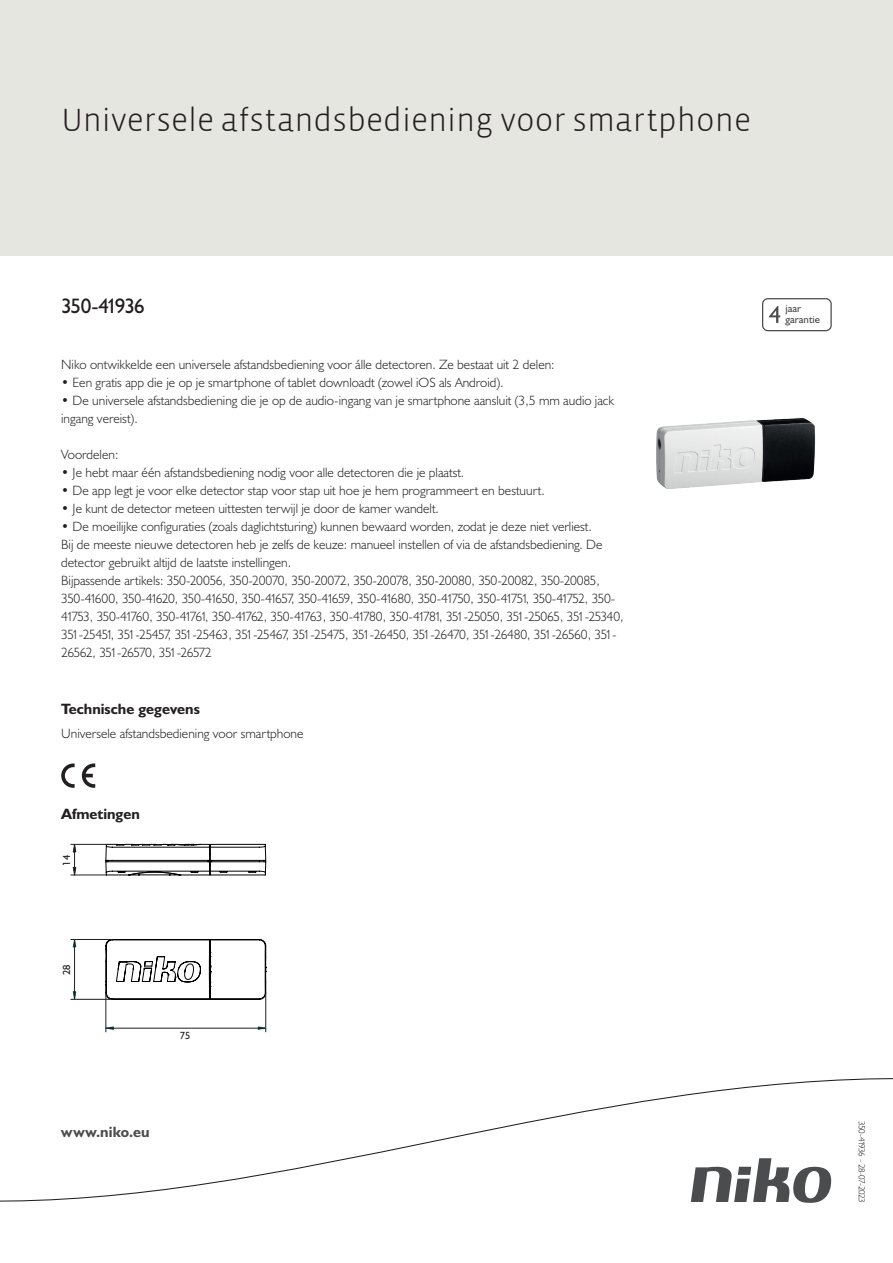
<style>
.page{position:relative;width:893px;height:1263px;background:#fff}
.page>*{position:absolute;margin:0;border:0;box-sizing:border-box;transform-origin:0 0}
.Title_datasheets{font:300 33px "Vista Sans";color:#231f20}
.Article_number{font:21px "Humanist 521 BT";letter-spacing:-.055em;color:#231f20}
.Titles_parts{font:700 15px "Humanist 521 BT";color:#231f20}
.titel_afbeelding{font:700 15px "Humanist 521 BT";letter-spacing:.005em;color:#4b4c4d}
.Platte_tekst_CAB{font:300 13.5px/18px "Humanist 521 BT";letter-spacing:-.02em;color:#231f20}
.Platte_tekst_CAB-2{font:300 13.5px/18px "Humanist 521 BT";color:#231f20}
.t1{font:10.8px/10.8px "Humanist 521 BT";color:#4b4c4d}
.t2{font:10.5px "Humanist 521 BT";color:#231f20}
.Revision{font:300 9px "Humanist 521 BT";letter-spacing:-.06em;color:#231f20}
</style>
<div class="page">
<div style="left:0;top:0;width:893px;height:255px;background:#e6e6e0"></div>
<svg style="left:82px;top:763px;width:13px;height:25px"></svg>
<svg style="left:61px;top:763px;width:14px;height:25px"></svg>
<svg style="left:105px;top:844px;width:161px;height:156px"></svg>
<hr style="left:71px;top:939px;width:41px;height:1px;background:#231f20">
<hr style="left:71px;top:999px;width:41px;height:1px;background:#231f20">
<svg style="left:73px;top:940px;width:3px;height:7px"></svg>
<svg style="left:73px;top:991px;width:3px;height:9px"></svg>
<hr style="left:74px;top:939px;width:1px;height:60px;background:#231f20">
<hr style="left:71px;top:875px;width:35px;height:1px;background:#231f20">
<hr style="left:71px;top:844px;width:35px;height:1px;background:#231f20">
<svg style="left:73px;top:867px;width:3px;height:9px"></svg>
<svg style="left:73px;top:843px;width:3px;height:9px"></svg>
<hr style="left:74px;top:844px;width:1px;height:31px;background:#231f20">
<hr style="left:106px;top:993px;width:1px;height:39px;background:#231f20">
<hr style="left:265px;top:993px;width:1px;height:39px;background:#231f20">
<svg style="left:105px;top:1026px;width:9px;height:4px"></svg>
<svg style="left:258px;top:1026px;width:9px;height:4px"></svg>
<hr style="left:106px;top:1028px;width:160px;height:1px;background:#231f20">
<svg style="left:762px;top:298px;width:70px;height:33px"></svg>
<svg style="left:0;top:1078px;width:893px;height:125px"></svg>
<img style="left:656px;top:418px;width:159px;height:71px">
<p class="Title_datasheets" style="left:61px;top:100px;width:691px">Universele afstandsbediening voor smartphone</p>
<p class="Article_number" style="left:61px;top:293px;width:85px">350-41936</p>
<p class="t1" style="left:785px;top:303px;width:36px">jaar garantie</p>
<p class="Platte_tekst_CAB-2" style="left:61px;top:355px;width:495px">Niko ontwikkelde een universele afstandsbediening voor álle detectoren. Ze bestaat uit 2 delen:</p>
<p class="Platte_tekst_CAB-2" style="left:61px;top:373px;width:444px">• Een gratis app die je op je smartphone of tablet downloadt (zowel iOS als Android).</p>
<p class="Platte_tekst_CAB-2" style="left:61px;top:391px;width:554px">• De universele afstandsbediening die je op de audio-ingang van je smartphone aansluit (3,5 mm audio jack ingang vereist).</p>
<p class="Platte_tekst_CAB-2" style="left:61px;top:445px;width:59px">Voordelen:</p>
<p class="Platte_tekst_CAB-2" style="left:61px;top:463px;width:405px">• Je hebt maar één afstandsbediening nodig voor alle detectoren die je plaatst.</p>
<p class="Platte_tekst_CAB-2" style="left:61px;top:481px;width:485px">• De app legt je voor elke detector stap voor stap uit hoe je hem programmeert en bestuurt.</p>
<p class="Platte_tekst_CAB-2" style="left:61px;top:499px;width:379px">• Je kunt de detector meteen uittesten terwijl je door de kamer wandelt.</p>
<p class="Platte_tekst_CAB" style="left:61px;top:517px;width:564px">• De moeilijke configuraties (zoals daglichtsturing) kunnen bewaard worden, zodat je deze niet verliest.<br>Bij de meeste nieuwe detectoren heb je zelfs de keuze: manueel instellen of via de afstandsbediening. De detector gebruikt altijd de laatste instellingen.<br>Bijpassende artikels: 350-20056, 350-20070, 350-20072, 350-20078, 350-20080, 350-20082, 350-20085, 350-41600, 350-41620, 350-41650, 350-41657, 350-41659, 350-41680, 350-41750, 350-41751, 350-41752, 350- 41753, 350-41760, 350-41761, 350-41762, 350-41763, 350-41780, 350-41781, 351-25050, 351-25065, 351-25340, 351-25451, 351-25457, 351-25463, 351-25467, 351-25475, 351-26450, 351-26470, 351-26480, 351-26560, 351- 26562, 351-26570, 351-26572</p>
<p class="Titles_parts" style="left:61px;top:699px;width:140px">Technische gegevens</p>
<p class="Platte_tekst_CAB-2" style="left:61px;top:724px;width:244px">Universele afstandsbediening voor smartphone</p>
<p class="Titles_parts" style="left:61px;top:805px;width:80px">Afmetingen</p>
<p class="t2" style="left:60px;top:865px;width:12px;rotate:-90deg">14</p>
<p class="t2" style="left:60px;top:975px;width:12px;rotate:-90deg">28</p>
<p class="t2" style="left:180px;top:1028px;width:12px">75</p>
<p class="titel_afbeelding" style="left:61px;top:1122px;width:90px">www.niko.eu</p>
<p class="Revision" style="left:868px;top:1121px;width:83px;rotate:90deg">350-41936 - 28-07-2023</p>
</div>
